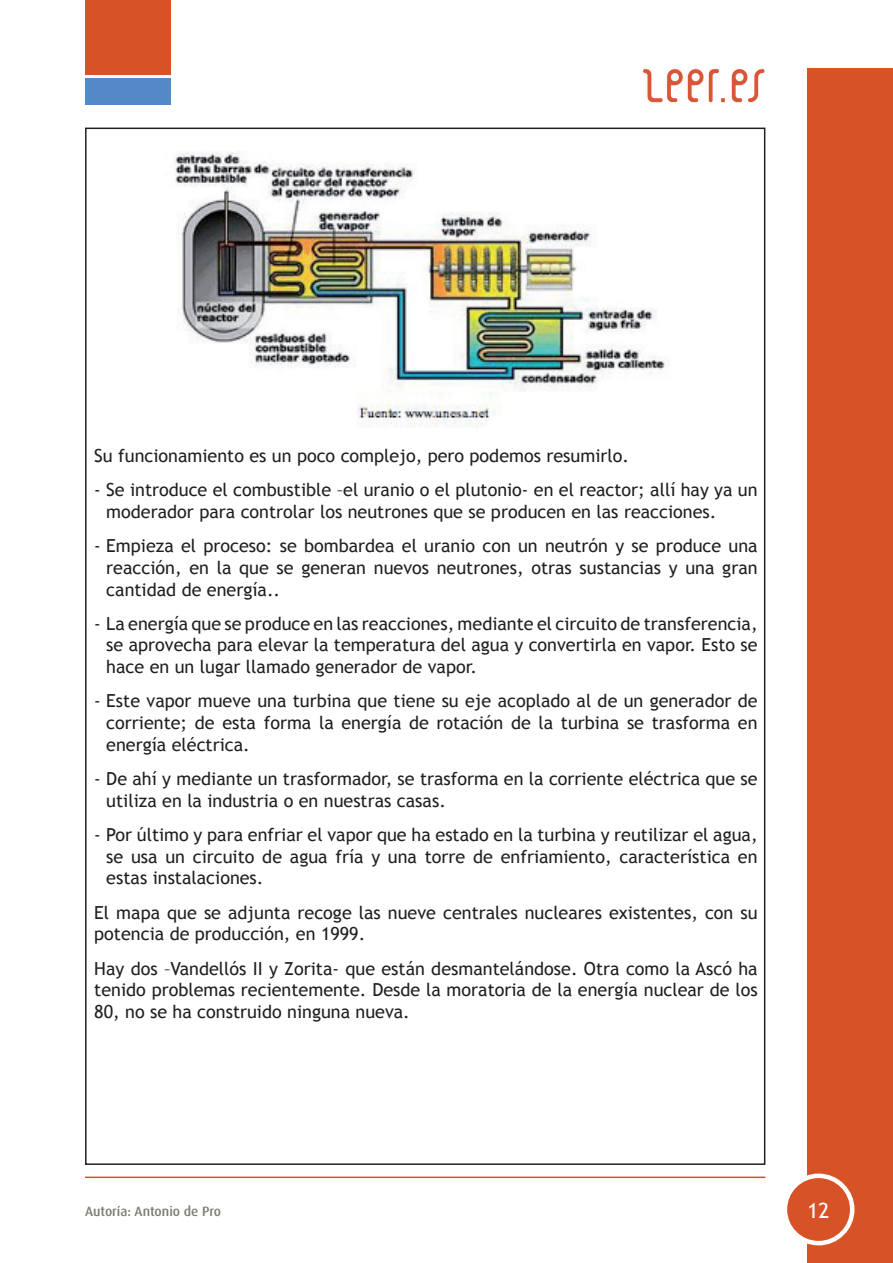
<style>
.page{position:relative;width:893px;height:1263px;background:#fff}
.page>*{position:absolute;margin:0;border:0;box-sizing:border-box;transform-origin:0 0}
.t1{font:21px "Trebuchet MS";color:#fff}
.t2{font:18px/21.6px "Trebuchet MS";color:#231f20;text-align:justify}
.t3{font:500 13.5px "Dax";color:#7f7b72}
</style>
<div class="page">
<div style="left:85px;top:0;width:85px;height:74px;background:#d75327"></div>
<div style="left:85px;top:78px;width:85px;height:27px;background:#5389c7"></div>
<hr style="left:85px;top:1176px;width:680px;height:2px;background:#d75327">
<div style="left:808px;top:68px;width:85px;height:1195px;background:#d75327"></div>
<div style="left:785px;top:1176px;width:67px;height:67px;background:#d75327;border-radius:50%"></div>
<div style="left:783px;top:1173px;width:71px;height:72px;border:4px solid #fff;border-radius:50%"></div>
<img style="left:642px;top:68px;width:123px;height:35px">
<img style="left:174px;top:151px;width:491px;height:277px">
<p class="t2" style="left:94px;top:445px;width:536px">Su funcionamiento es un poco complejo, pero podemos resumirlo.</p>
<p class="t2" style="left:106px;top:479px;width:653px;text-indent:-12px">- Se introduce el combustible –el uranio o el plutonio- en el reactor; allí hay ya un moderador para controlar los neutrones que se producen en las reacciones.</p>
<p class="t2" style="left:106px;top:535px;width:653px;text-indent:-12px">- Empieza el proceso: se bombardea el uranio con un neutrón y se produce una reacción, en la que se generan nuevos neutrones, otras sustancias y una gran cantidad de energía..</p>
<p class="t2" style="left:106px;top:613px;width:653px;text-indent:-12px">- La energía que se produce en las reacciones, mediante el circuito de transferencia, se aprovecha para elevar la temperatura del agua y convertirla en vapor. Esto se hace en un lugar llamado generador de vapor.</p>
<p class="t2" style="left:106px;top:690px;width:653px;text-indent:-12px">- Este vapor mueve una turbina que tiene su eje acoplado al de un generador de corriente; de esta forma la energía de rotación de la turbina se trasforma en energía eléctrica.</p>
<p class="t2" style="left:106px;top:768px;width:653px;text-indent:-12px">- De ahí y mediante un trasformador, se trasforma en la corriente eléctrica que se utiliza en la industria o en nuestras casas.</p>
<p class="t2" style="left:106px;top:824px;width:653px;text-indent:-12px">- Por último y para enfriar el vapor que ha estado en la turbina y reutilizar el agua, se usa un circuito de agua fría y una torre de enfriamiento, característica en estas instalaciones.</p>
<p class="t2" style="left:94px;top:902px;width:665px">El mapa que se adjunta recoge las nueve centrales nucleares existentes, con su potencia de producción, en 1999.</p>
<p class="t2" style="left:94px;top:957px;width:665px">Hay dos –Vandellós II y Zorita- que están desmantelándose. Otra como la Ascó ha tenido problemas recientemente. Desde la moratoria de la energía nuclear de los 80, no se ha construido ninguna nueva.</p>
<p class="t3" style="left:85px;top:1204px;width:138px">Autoría: Antonio de Pro</p>
<p class="t1" style="left:807px;top:1198px;width:24px">12</p>
</div>
